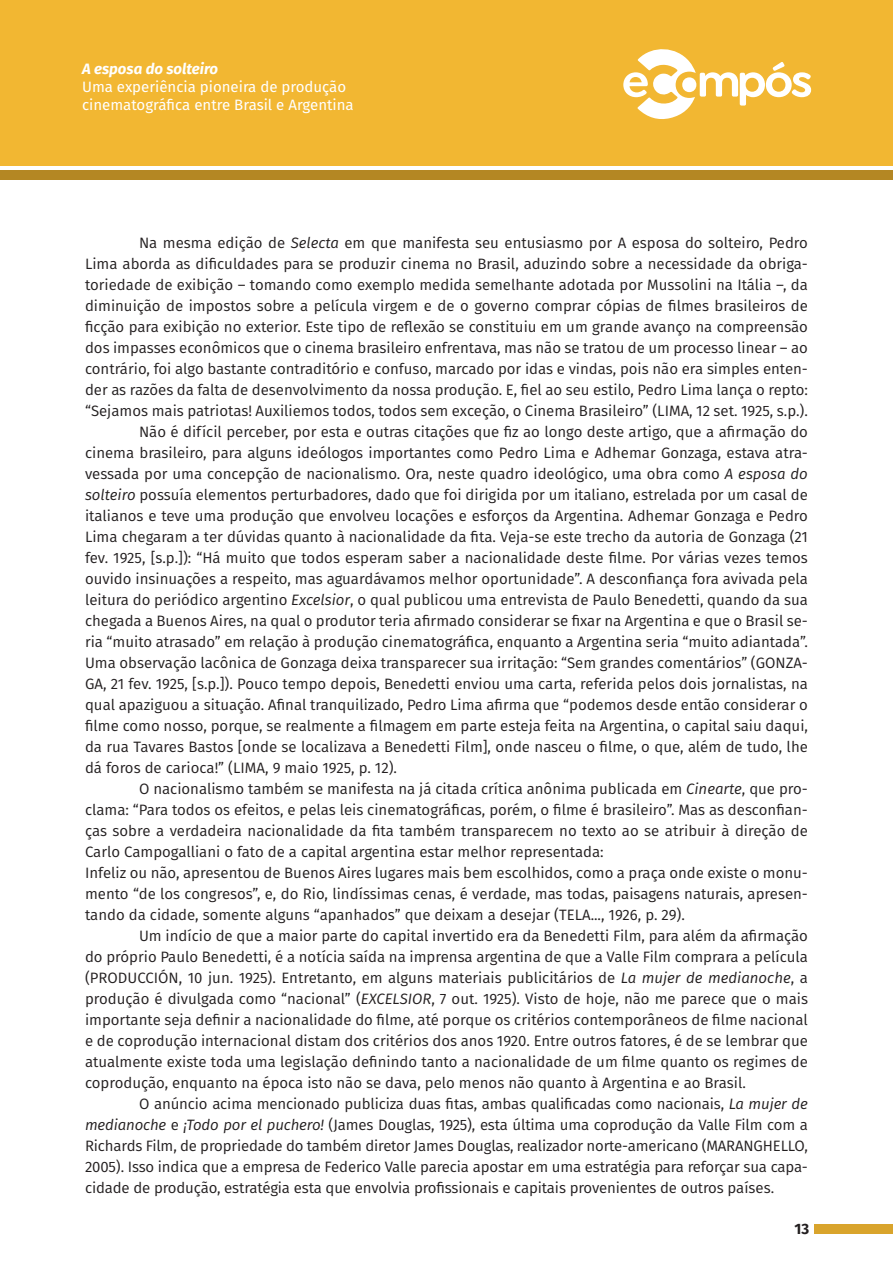
<style>
.page{position:relative;width:893px;height:1263px;background:#fff}
.page>*{position:absolute;margin:0;border:0;box-sizing:border-box;transform-origin:0 0}
.Texto{font:15px/21px "Fira Sans";color:#231f20;text-align:justify}
.t1{font:15px/18px "Fira Sans";color:#fff}
.t2{font:italic 700 15px "Fira Sans";color:#fff}
.t3{font:700 15px "Fira Sans";color:#231f20}
.s1{font-style:italic}
</style>
<div class="page">
<div style="left:0;top:0;width:893px;height:166px;background:#f2b732"></div>
<div style="left:0;top:170px;width:893px;height:10px;background:#b48723"></div>
<div style="left:814px;top:1224px;width:79px;height:9px;background:#d9a42c"></div>
<svg style="left:623px;top:49px;width:188px;height:70px"></svg>
<p class="t2" style="left:82px;top:56px;width:137px">A esposa do solteiro</p>
<p class="t1" style="left:82px;top:77px;width:273px">Uma experiência pioneira de produção cinematográfica entre Brasil e Argentina</p>
<p class="Texto" style="left:85px;top:232px;width:724px;text-indent:54px">Na mesma edição de <span class="s1">Selecta</span> em que manifesta seu entusiasmo por A esposa do solteiro, Pedro Lima aborda as dificuldades para se produzir cinema no Brasil, aduzindo sobre a necessidade da obriga&shy;toriedade de exibição – tomando como exemplo medida semelhante adotada por Mussolini na Itália –, da diminuição de impostos sobre a película virgem e de o governo comprar cópias de filmes brasileiros de ficção para exibição no exterior. Este tipo de reflexão se constituiu em um grande avanço na compreensão dos impasses econômicos que o cinema brasileiro enfrentava, mas não se tratou de um processo linear – ao contrário, foi algo bastante contraditório e confuso, marcado por idas e vindas, pois não era simples enten&shy;der as razões da falta de desenvolvimento da nossa produção. E, fiel ao seu estilo, Pedro Lima lança o repto: “Sejamos mais patriotas! Auxiliemos todos, todos sem exceção, o Cinema Brasileiro” (LIMA, 12 set. 1925, s.p.).</p>
<p class="Texto" style="left:85px;top:421px;width:724px;text-indent:54px">Não é difícil perceber, por esta e outras citações que fiz ao longo deste artigo, que a afirmação do cinema brasileiro, para alguns ideólogos importantes como Pedro Lima e Adhemar Gonzaga, estava atra&shy;vessada por uma concepção de nacionalismo. Ora, neste quadro ideológico, uma obra como <span class="s1">A esposa do solteiro</span> possuía elementos perturbadores, dado que foi dirigida por um italiano, estrelada por um casal de italianos e teve uma produção que envolveu locações e esforços da Argentina. Adhemar Gonzaga e Pedro Lima chegaram a ter dúvidas quanto à nacionalidade da fita. Veja-se este trecho da autoria de Gonzaga (21 fev. 1925, [s.p.]): “Há muito que todos esperam saber a nacionalidade deste filme. Por várias vezes temos ouvido insinuações a respeito, mas aguardávamos melhor oportunidade”. A desconfiança fora avivada pela leitura do periódico argentino <span class="s1">Excelsior</span>, o qual publicou uma entrevista de Paulo Benedetti, quando da sua chegada a Buenos Aires, na qual o produtor teria afirmado considerar se fixar na Argentina e que o Brasil se&shy;ria “muito atrasado” em relação à produção cinematográfica, enquanto a Argentina seria “muito adiantada”.<br>Uma observação lacônica de Gonzaga deixa transparecer sua irritação: “Sem grandes comentários” (GONZA-GA, 21 fev. 1925, [s.p.]). Pouco tempo depois, Benedetti enviou uma carta, referida pelos dois jornalistas, na qual apaziguou a situação. Afinal tranquilizado, Pedro Lima afirma que “podemos desde então considerar o filme como nosso, porque, se realmente a filmagem em parte esteja feita na Argentina, o capital saiu daqui, da rua Tavares Bastos [onde se localizava a Benedetti Film], onde nasceu o filme, o que, além de tudo, lhe dá foros de carioca!” (LIMA, 9 maio 1925, p. 12).</p>
<p class="Texto" style="left:85px;top:778px;width:724px;text-indent:54px">O nacionalismo também se manifesta na já citada crítica anônima publicada em <span class="s1">Cinearte</span>, que pro&shy;clama: “Para todos os efeitos, e pelas leis cinematográficas, porém, o filme é brasileiro”. Mas as desconfian&shy;ças sobre a verdadeira nacionalidade da fita também transparecem no texto ao se atribuir à direção de Carlo Campogalliani o fato de a capital argentina estar melhor representada:</p>
<p class="Texto" style="left:85px;top:862px;width:724px">Infeliz ou não, apresentou de Buenos Aires lugares mais bem escolhidos, como a praça onde existe o monu&shy;mento “de los congresos”, e, do Rio, lindíssimas cenas, é verdade, mas todas, paisagens naturais, apresen&shy;tando da cidade, somente alguns “apanhados” que deixam a desejar (TELA..., 1926, p. 29).</p>
<p class="Texto" style="left:85px;top:925px;width:724px;text-indent:54px">Um indício de que a maior parte do capital invertido era da Benedetti Film, para além da afirmação do próprio Paulo Benedetti, é a notícia saída na imprensa argentina de que a Valle Film comprara a película (PRODUCCIÓN, 10 jun. 1925). Entretanto, em alguns materiais publicitários de <span class="s1">La mujer de medianoche</span>, a produção é divulgada como “nacional” (<span class="s1">EXCELSIOR</span>, 7 out. 1925). Visto de hoje, não me parece que o mais importante seja definir a nacionalidade do filme, até porque os critérios contemporâneos de filme nacional e de coprodução internacional distam dos critérios dos anos 1920. Entre outros fatores, é de se lembrar que atualmente existe toda uma legislação definindo tanto a nacionalidade de um filme quanto os regimes de coprodução, enquanto na época isto não se dava, pelo menos não quanto à Argentina e ao Brasil.</p>
<p class="Texto" style="left:85px;top:1093px;width:724px;text-indent:54px">O anúncio acima mencionado publiciza duas fitas, ambas qualificadas como nacionais, <span class="s1">La mujer de medianoche</span> e <span class="s1">¡Todo por el puchero!</span> (James Douglas, 1925), esta última uma coprodução da Valle Film com a Richards Film, de propriedade do também diretor James Douglas, realizador norte-americano (MARANGHELLO, 2005). Isso indica que a empresa de Federico Valle parecia apostar em uma estratégia para reforçar sua capa&shy;cidade de produção, estratégia esta que envolvia profissionais e capitais provenientes de outros países.</p>
<p class="t3" style="left:794px;top:1216px;width:16px">13</p>
</div>
